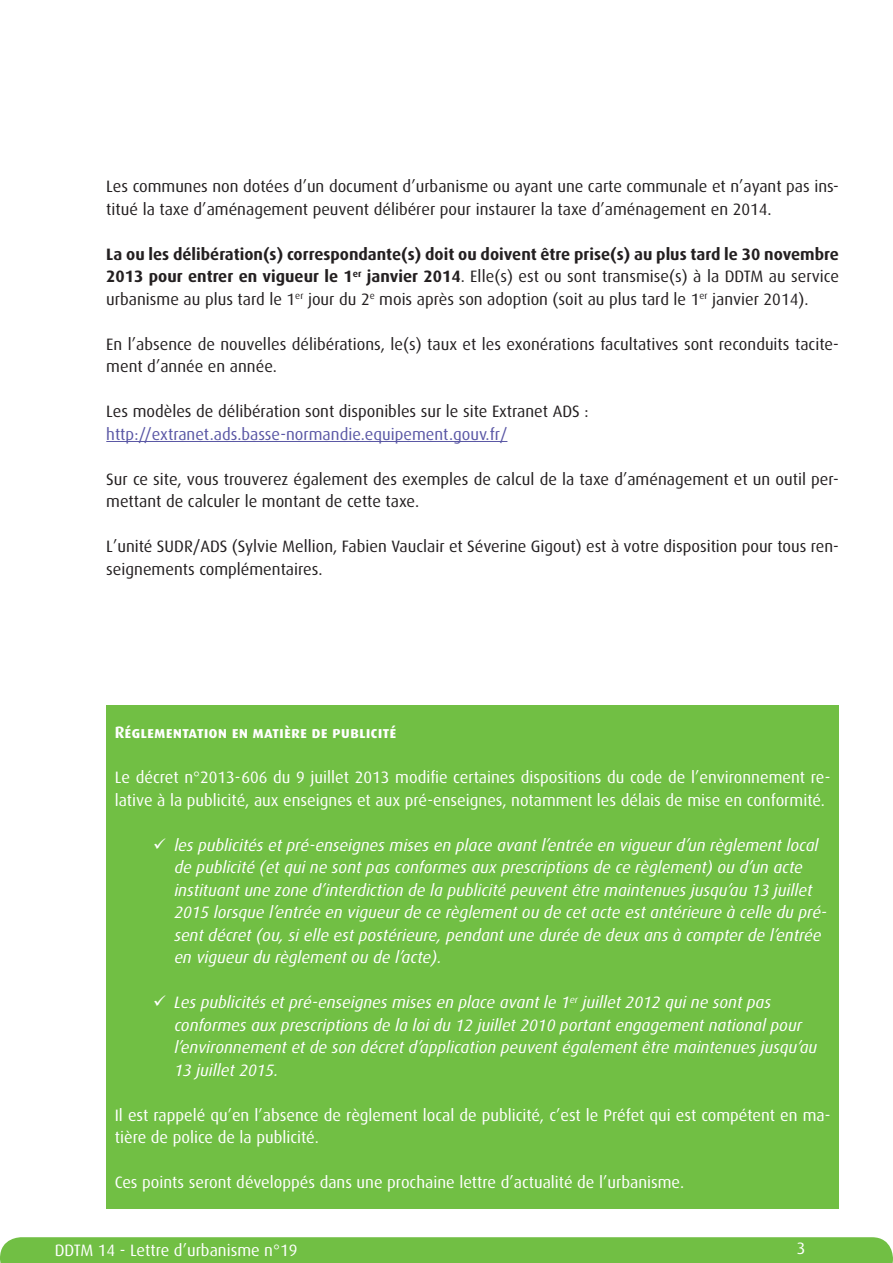
<style>
.page{position:relative;width:893px;height:1263px;background:#fff}
.page>*{position:absolute;margin:0;border:0;box-sizing:border-box;transform-origin:0 0}
.t1{font:16.5px/22.5px "Dax OT";color:#231f20}
.t2{font:italic 16.5px/22.5px "Dax OT";color:#fff}
.t3{font:16.5px/22.5px "Dax OT";color:#fff}
.t4{font:16.5px "Dax OT";color:#5a57a5}
.t5{font:700 16.5px "Dax OT";color:#fff}
.s1{font-weight:700}
</style>
<div class="page">
<div style="left:0;top:1237px;width:893px;height:26px;background:#71bf44"></div>
<div style="left:106px;top:705px;width:733px;height:504px;background:#71bf44"></div>
<hr style="left:106px;top:441px;width:401px;height:1px;background:#5a57a5">
<p class="t1" style="left:106px;top:175px;width:734px">Les communes non dotées d’un document d’urbanisme ou ayant une carte communale et n’ayant pas ins&shy;titué la taxe d’aménagement peuvent délibérer pour instaurer la taxe d’aménagement en 2014.</p>
<p class="t1" style="left:106px;top:243px;width:734px;text-align:justify"><span class="s1">La ou les délibération(s) correspondante(s) doit ou doivent être prise(s) au plus tard le 30 novembre 2013 pour entrer en vigueur le 1</span><sup>er</sup> <span class="s1">janvier 2014</span>. Elle(s) est ou sont transmise(s) à la DDTM au service urbanisme au plus tard le 1<sup>er</sup> jour du 2<sup>e</sup> mois après son adoption (soit au plus tard le 1<sup>er</sup> janvier 2014).</p>
<p class="t1" style="left:106px;top:333px;width:734px">En l’absence de nouvelles délibérations, le(s) taux et les exonérations facultatives sont reconduits tacite&shy;ment d’année en année.</p>
<p class="t1" style="left:106px;top:400px;width:484px">Les modèles de délibération sont disponibles sur le site Extranet ADS :</p>
<p class="t4" style="left:106px;top:425px;width:403px">http://extranet.ads.basse-normandie.equipement.gouv.fr/</p>
<p class="t1" style="left:106px;top:468px;width:734px">Sur ce site, vous trouverez également des exemples de calcul de la taxe d’aménagement et un outil per&shy;mettant de calculer le montant de cette taxe.</p>
<p class="t1" style="left:106px;top:535px;width:734px">L’unité SUDR/ADS (Sylvie Mellion, Fabien Vauclair et Séverine Gigout) est à votre disposition pour tous ren&shy;seignements complémentaires.</p>
<p class="t5" style="left:115px;top:723px;width:283px">Réglementation en matière de publicité</p>
<p class="t3" style="left:115px;top:766px;width:717px">Le décret n°2013-606 du 9 juillet 2013 modifie certaines dispositions du code de l’environnement re&shy;lative à la publicité, aux enseignes et aux pré-enseignes, notamment les délais de mise en conformité.</p>
<p class="t2" style="left:174px;top:834px;width:654px">les publicités et pré-enseignes mises en place avant l’entrée en vigueur d’un règlement local de publicité (et qui ne sont pas conformes aux prescriptions de ce règlement) ou d’un acte instituant une zone d’interdiction de la publicité peuvent être maintenues jusqu’au 13 juillet 2015 lorsque l’entrée en vigueur de ce règlement ou de cet acte est antérieure à celle du pré&shy;sent décret (ou, si elle est postérieure, pendant une durée de deux ans à compter de l’entrée en vigueur du règlement ou de l’acte).</p>
<p class="t2" style="left:174px;top:991px;width:644px">Les publicités et pré-enseignes mises en place avant le 1<sup>er</sup> juillet 2012 qui ne sont pas conformes aux prescriptions de la loi du 12 juillet 2010 portant engagement national pour l’environnement et de son décret d’application peuvent également être maintenues jusqu’au 13 juillet 2015.</p>
<p class="t3" style="left:115px;top:1104px;width:717px">Il est rappelé qu’en l’absence de règlement local de publicité, c’est le Préfet qui est compétent en ma&shy;tière de police de la publicité.</p>
<p class="t3" style="left:115px;top:1171px;width:571px">Ces points seront développés dans une prochaine lettre d’actualité de l’urbanisme.</p>
<p class="t3" style="left:55px;top:1239px;width:244px">DDTM 14 - Lettre d’urbanisme n°19</p>
<p class="t3" style="left:797px;top:1237px;width:10px">3</p>
</div>
